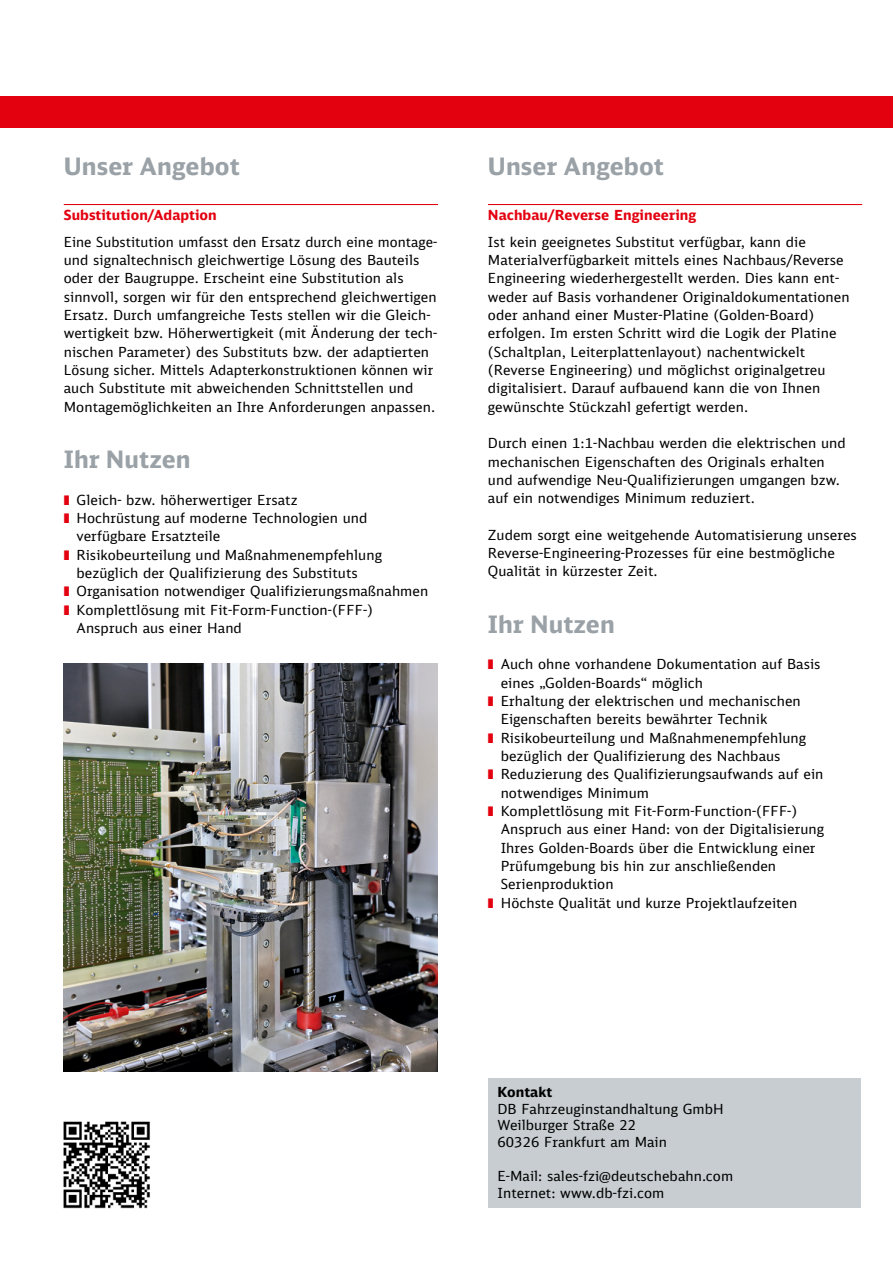
<style>
.page{position:relative;width:893px;height:1263px;background:#fff}
.page>*{position:absolute;margin:0;border:0;box-sizing:border-box;transform-origin:0 0}
.t1{font:700 24px "DB Sans";letter-spacing:.005em;color:#9aa2a7}
.t2{font:13.8px/18.3px "DB Sans";letter-spacing:.005em;color:#000}
.t3{font:700 13.8px "DB Sans";letter-spacing:.005em;color:#e3000f}
.t4{font:700 13.8px "DB Sans";letter-spacing:.005em;color:#000}
</style>
<div class="page">
<div style="left:0;top:96px;width:893px;height:32px;background:#e3000f"></div>
<hr style="left:64px;top:204px;width:374px;height:1px;background:#e3000f">
<hr style="left:488px;top:204px;width:374px;height:1px;background:#e3000f">
<img style="left:64px;top:663px;width:374px;height:408px">
<div style="left:489px;top:1078px;width:372px;height:129px;background:#c7cdd0"></div>
<img style="left:63px;top:1121px;width:87px;height:88px">
<h1 class="t1" style="left:64px;top:151px;width:178px">Unser Angebot</h1>
<p class="t3" style="left:64px;top:206px;width:154px">Substitution/Adaption</p>
<p class="t2" style="left:64px;top:232px;width:375px">Eine Substitution umfasst den Ersatz durch eine montage&shy;und signaltechnisch gleichwertige Lösung des Bauteils oder der Baugruppe. Erscheint eine Substitution als sinnvoll, sorgen wir für den entsprechend gleichwertigen Ersatz. Durch umfangreiche Tests stellen wir die Gleich&shy;wertigkeit bzw. Höherwertigkeit (mit Änderung der tech&shy;nischen Parameter) des Substituts bzw. der adaptierten Lösung sicher. Mittels Adapterkonstruktionen können wir auch Substitute mit abweichenden Schnittstellen und Montagemöglichkeiten an Ihre Anforderungen anpassen.</p>
<h1 class="t1" style="left:64px;top:444px;width:128px">Ihr Nutzen</h1>
<p class="t2" style="left:77px;top:490px;width:353px">Gleich- bzw. höherwertiger Ersatz<br>Hochrüstung auf moderne Technologien und verfügbare Ersatzteile<br>Risikobeurteilung und Maßnahmenempfehlung bezüglich der Qualifizierung des Substituts Organisation notwendiger Qualifizierungsmaßnahmen Komplettlösung mit Fit-Form-Function-(FFF-)<br>Anspruch aus einer Hand</p>
<h1 class="t1" style="left:488px;top:151px;width:178px">Unser Angebot</h1>
<p class="t3" style="left:488px;top:206px;width:210px">Nachbau/Reverse Engineering</p>
<p class="t2" style="left:488px;top:232px;width:363px">Ist kein geeignetes Substitut verfügbar, kann die Materialverfügbarkeit mittels eines Nachbaus/Reverse Engineering wiederhergestellt werden. Dies kann ent&shy;weder auf Basis vorhandener Originaldokumentationen oder anhand einer Muster-Platine (Golden-Board) erfolgen. Im ersten Schritt wird die Logik der Platine (Schaltplan, Leiterplattenlayout) nachentwickelt (Reverse Engineering) und möglichst originalgetreu digitalisiert. Darauf aufbauend kann die von Ihnen gewünschte Stückzahl gefertigt werden.</p>
<p class="t2" style="left:488px;top:434px;width:359px">Durch einen 1:1-Nachbau werden die elektrischen und mechanischen Eigenschaften des Originals erhalten und aufwendige Neu-Qualifizierungen umgangen bzw. auf ein notwendiges Minimum reduziert.</p>
<p class="t2" style="left:488px;top:525px;width:370px">Zudem sorgt eine weitgehende Automatisierung unseres<br>Reverse-Engineering-Prozesses für eine bestmögliche<br>Qualität in kürzester Zeit.</p>
<h1 class="t1" style="left:488px;top:609px;width:128px">Ihr Nutzen</h1>
<p class="t2" style="left:501px;top:655px;width:325px">Auch ohne vorhandene Dokumentation auf Basis eines „Golden-Boards“ möglich<br>Erhaltung der elektrischen und mechanischen Eigenschaften bereits bewährter Technik Risikobeurteilung und Maßnahmenempfehlung bezüglich der Qualifizierung des Nachbaus Reduzierung des Qualifizierungsaufwands auf ein notwendiges Minimum<br>Komplettlösung mit Fit-Form-Function-(FFF-)<br>Anspruch aus einer Hand: von der Digitalisierung Ihres Golden-Boards über die Entwicklung einer Prüfumgebung bis hin zur anschließenden Serienproduktion<br>Höchste Qualität und kurze Projektlaufzeiten</p>
<p class="t4" style="left:497px;top:1083px;width:56px">Kontakt</p>
<p class="t2" style="left:497px;top:1100px;width:228px;line-height:17px">DB Fahrzeuginstandhaltung GmbH<br>Weilburger Straße 22<br>60326 Frankfurt am Main</p>
<p class="t2" style="left:497px;top:1167px;width:237px;line-height:17px">E-Mail: sales-fzi@deutschebahn.com<br>Internet: www.db-fzi.com</p>
</div>
